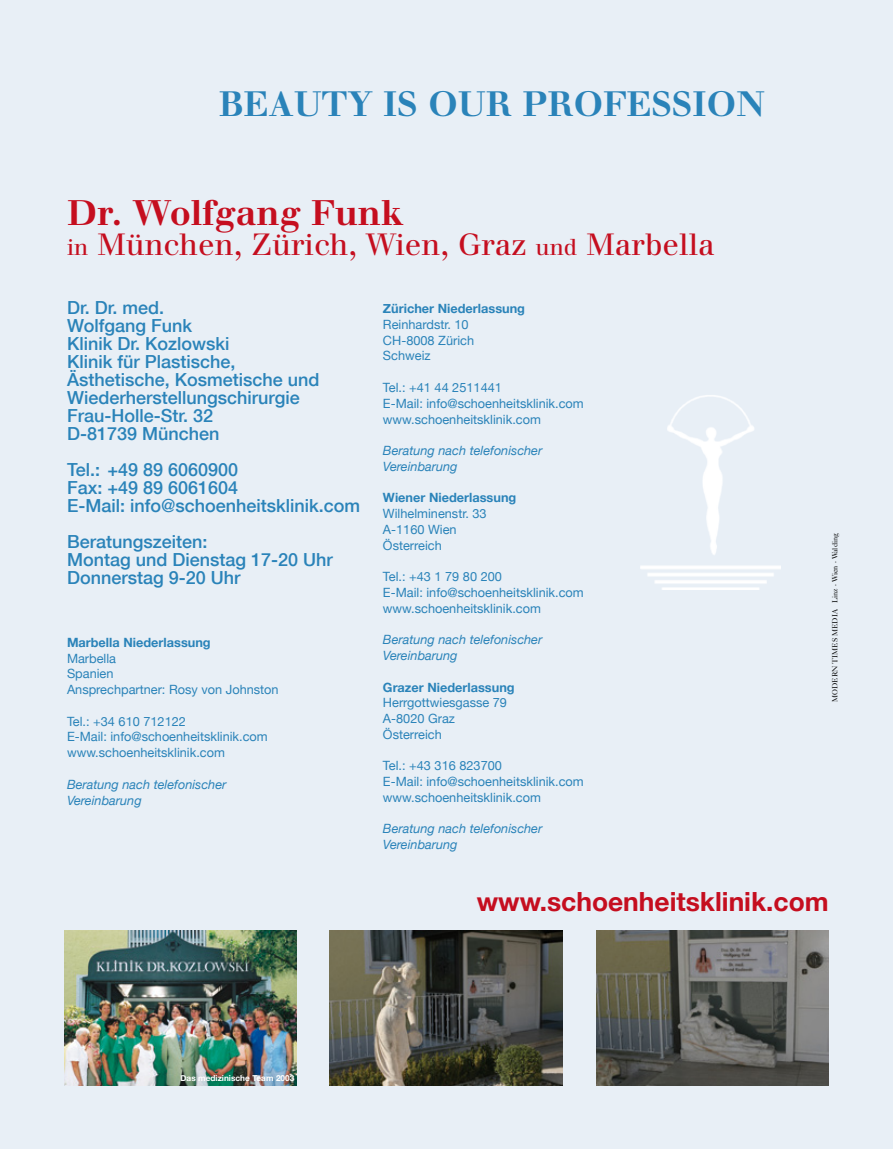
<style>
.page{position:relative;width:893px;height:1149px;background:#fff}
.page>*{position:absolute;margin:0;border:0;box-sizing:border-box;transform-origin:0 0}
.t1{font:700 34.8px "Walbaum";color:#c50e1f}
.t2{font:700 34.5px "Walbaum";color:#2a83b9}
.t3{font:30px "Walbaum";color:#c50e1f}
.t4{font:700 26.4px "Helvetica Neue";color:#c50e1f}
.t5{font:500 18px/18px "Helvetica Neue";color:#2a83b9}
.t6{font:12.75px/15.8px "Helvetica Neue";color:#2a83b9}
.t7{font:italic 12.75px/15.8px "Helvetica Neue";color:#2a83b9}
.t8{font:700 12.75px "Helvetica Neue";color:#2a83b9}
.t9{font:700 8.25px "Helvetica Neue";color:#fff}
.t10{font:7.5px "Caslon Five Forty";color:#000}
.s1{font-size:22.5px}
</style>
<div class="page">
<div style="left:0;top:0;width:893px;height:1148px;background:#e8eff6"></div>
<img style="left:64px;top:930px;width:232px;height:155px">
<img style="left:330px;top:930px;width:233px;height:155px">
<img style="left:597px;top:930px;width:232px;height:154px">
<img style="left:641px;top:395px;width:140px;height:194px">
<h2 class="t2" style="left:219px;top:83px;width:548px">BEAUTY IS OUR PROFESSION</h2>
<h1 class="t1" style="left:67px;top:191px;width:338px">DR. WOLFGANG FUNK</h1>
<h3 class="t3" style="left:67px;top:226px;width:649px"><span class="s1">in</span> München, Zürich, Wien, Graz <span class="s1">und</span> Marbella</h3>
<h3 class="t5" style="left:67px;top:298px;width:254px">Dr. Dr. med.<br>Wolfgang Funk<br>Klinik Dr. Kozlowski<br>Klinik für Plastische,<br>Ästhetische, Kosmetische und<br>Wiederherstellungschirurgie<br>Frau-Holle-Str. 32<br>D-81739 München</h3>
<h3 class="t5" style="left:67px;top:460px;width:295px">Tel.: +49 89 6060900<br>Fax: +49 89 6061604<br>E-Mail: info@schoenheitsklinik.com</h3>
<h3 class="t5" style="left:67px;top:532px;width:267px">Beratungszeiten:<br>Montag und Dienstag 17-20 Uhr<br>Donnerstag 9-20 Uhr</h3>
<p class="t8" style="left:67px;top:634px;width:145px">Marbella Niederlassung</p>
<p class="t6" style="left:67px;top:650px;width:213px">Marbella<br>Spanien<br>Ansprechpartner: Rosy von Johnston</p>
<p class="t6" style="left:67px;top:713px;width:202px">Tel.: +34 610 712122<br>E-Mail: info@schoenheitsklinik.com www.schoenheitsklinik.com</p>
<p class="t7" style="left:67px;top:775px;width:161px">Beratung nach telefonischer<br>Vereinbarung</p>
<p class="t8" style="left:383px;top:301px;width:144px">Züricher Niederlassung</p>
<p class="t6" style="left:383px;top:316px;width:93px">Reinhardstr. 10<br>CH-8008 Zürich<br>Schweiz</p>
<p class="t6" style="left:383px;top:379px;width:202px">Tel.: +41 44 2511441<br>E-Mail: info@schoenheitsklinik.com www.schoenheitsklinik.com</p>
<p class="t7" style="left:383px;top:442px;width:161px">Beratung nach telefonischer<br>Vereinbarung</p>
<p class="t8" style="left:383px;top:490px;width:135px">Wiener Niederlassung</p>
<p class="t6" style="left:383px;top:505px;width:105px">Wilhelminenstr. 33<br>A-1160 Wien<br>Österreich</p>
<p class="t6" style="left:383px;top:568px;width:202px">Tel.: +43 1 79 80 200<br>E-Mail: info@schoenheitsklinik.com www.schoenheitsklinik.com</p>
<p class="t7" style="left:383px;top:631px;width:161px">Beratung nach telefonischer<br>Vereinbarung</p>
<p class="t8" style="left:383px;top:679px;width:133px">Grazer Niederlassung</p>
<p class="t6" style="left:383px;top:694px;width:126px">Herrgottwiesgasse 79<br>A-8020 Graz<br>Österreich</p>
<p class="t6" style="left:383px;top:757px;width:202px">Tel.: +43 316 823700<br>E-Mail: info@schoenheitsklinik.com www.schoenheitsklinik.com</p>
<p class="t7" style="left:383px;top:820px;width:161px">Beratung nach telefonischer<br>Vereinbarung</p>
<p class="t10" style="left:830px;top:701px;width:170px;rotate:-90deg">MODERN TIMES MEDIA Linz · Wien · Walding</p>
<p class="t9" style="left:180px;top:1072px;width:115px">Das medizinische Team 2003</p>
<h3 class="t4" style="left:477px;top:885px;width:353px">www.schoenheitsklinik.com</h3>
</div>
